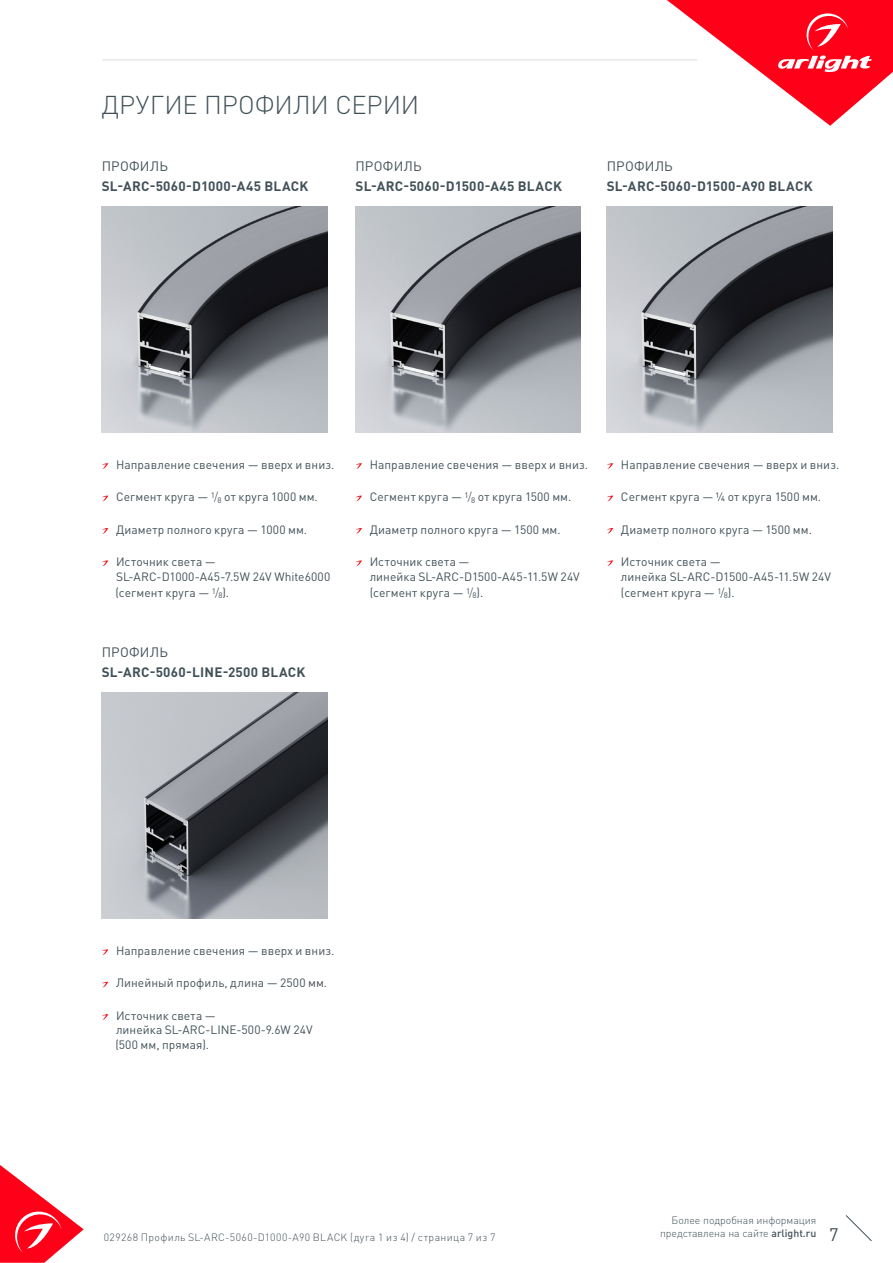
<style>
.page{position:relative;width:893px;height:1263px;background:#fff}
.page>*{position:absolute;margin:0;border:0;box-sizing:border-box;transform-origin:0 0}
.t1{font:300 25.5px "DIN Pro";color:#425159}
.t2{font:18px "DIN Pro";color:#425159}
.t3{font:700 13.5px/19.5px "DIN Pro";letter-spacing:.02em;color:#425159}
.Body{font:12px/14.4px "DIN Pro";letter-spacing:.01em;color:#425159}
.t4{font:300 10.5px "DIN Pro";letter-spacing:.04em;color:#425159}
.t5{font:300 10.5px "DIN Pro";color:#425159}
.s1{font-weight:400}
.s2{font-weight:300}
.s3{font-weight:500}
</style>
<div class="page">
<svg style="left:0;top:1165px;width:84px;height:98px"></svg>
<svg style="left:845px;top:1215px;width:27px;height:26px"></svg>
<svg style="left:667px;top:0;width:226px;height:126px"></svg>
<hr style="left:102px;top:60px;width:595px;height:1px;background:#dcdddf">
<svg style="left:102px;top:949px;width:6px;height:6px"></svg>
<svg style="left:102px;top:982px;width:6px;height:5px"></svg>
<svg style="left:102px;top:1014px;width:6px;height:6px"></svg>
<svg style="left:355px;top:463px;width:7px;height:6px"></svg>
<svg style="left:355px;top:496px;width:7px;height:5px"></svg>
<svg style="left:355px;top:528px;width:7px;height:6px"></svg>
<svg style="left:355px;top:560px;width:7px;height:6px"></svg>
<svg style="left:607px;top:463px;width:6px;height:6px"></svg>
<svg style="left:607px;top:496px;width:6px;height:5px"></svg>
<svg style="left:607px;top:528px;width:6px;height:6px"></svg>
<svg style="left:607px;top:560px;width:6px;height:6px"></svg>
<svg style="left:102px;top:463px;width:6px;height:6px"></svg>
<svg style="left:102px;top:496px;width:6px;height:5px"></svg>
<svg style="left:102px;top:528px;width:6px;height:6px"></svg>
<svg style="left:102px;top:560px;width:6px;height:6px"></svg>
<img style="left:102px;top:207px;width:225px;height:225px">
<img style="left:355px;top:207px;width:226px;height:225px">
<img style="left:607px;top:207px;width:225px;height:225px">
<img style="left:102px;top:693px;width:225px;height:225px">
<p class="t1" style="left:102px;top:87px;width:319px">ДРУГИЕ ПРОФИЛИ СЕРИИ</p>
<p class="t3" style="left:102px;top:156px;width:208px"><span class="s1">ПРОФИЛЬ<br></span>SL-ARC-5060-D1000-A45 BLACK</p>
<p class="t3" style="left:355px;top:156px;width:208px"><span class="s1">ПРОФИЛЬ<br></span>SL-ARC-5060-D1500-A45 BLACK</p>
<p class="t3" style="left:607px;top:156px;width:207px"><span class="s1">ПРОФИЛЬ<br></span>SL-ARC-5060-D1500-A90 BLACK</p>
<p class="Body" style="left:116px;top:457px;width:220px">Направление свечения — вверх и вниз.</p>
<p class="Body" style="left:116px;top:489px;width:203px">Сегмент круга — <sup>1</sup><span class="s2">/</span><sub>8</sub> от круга 1000 мм.</p>
<p class="Body" style="left:116px;top:522px;width:193px">Диаметр полного круга — 1000 мм.</p>
<p class="Body" style="left:116px;top:554px;width:216px">Источник света —<br>SL-ARC-D1000-A45-7.5W 24V White6000</p>
<p class="Body" style="left:115px;top:585px;width:115px">(сегмент круга — <sup>1</sup><span class="s2">/</span><sub>8</sub>).</p>
<p class="t3" style="left:102px;top:642px;width:205px"><span class="s1">ПРОФИЛЬ<br></span>SL-ARC-5060-LINE-2500 BLACK</p>
<p class="Body" style="left:370px;top:457px;width:220px">Направление свечения — вверх и вниз.</p>
<p class="Body" style="left:370px;top:489px;width:203px">Сегмент круга — <sup>1</sup><span class="s2">/</span><sub>8</sub> от круга 1500 мм.</p>
<p class="Body" style="left:370px;top:522px;width:192px">Диаметр полного круга — 1500 мм.</p>
<p class="Body" style="left:370px;top:554px;width:212px">Источник света —<br>линейка SL-ARC-D1500-A45-11.5W 24V</p>
<p class="Body" style="left:370px;top:585px;width:115px">(сегмент круга — <sup>1</sup><span class="s2">/</span><sub>8</sub>).</p>
<p class="Body" style="left:621px;top:457px;width:220px">Направление свечения — вверх и вниз.</p>
<p class="Body" style="left:621px;top:489px;width:202px">Сегмент круга — 1/4 от круга 1500 мм.</p>
<p class="Body" style="left:621px;top:522px;width:192px">Диаметр полного круга — 1500 мм.</p>
<p class="Body" style="left:621px;top:554px;width:212px">Источник света —<br>линейка SL-ARC-D1500-A45-11.5W 24V</p>
<p class="Body" style="left:621px;top:585px;width:115px">(сегмент круга — <sup>1</sup><span class="s2">/</span><sub>8</sub>).</p>
<p class="Body" style="left:116px;top:943px;width:220px">Направление свечения — вверх и вниз.</p>
<p class="Body" style="left:116px;top:975px;width:213px">Линейный профиль, длина — 2500 мм.</p>
<p class="Body" style="left:116px;top:1008px;width:198px">Источник света —<br>линейка SL-ARC-LINE-500-9.6W 24V</p>
<p class="Body" style="left:115px;top:1037px;width:95px">(500 мм, прямая).</p>
<p class="t5" style="left:672px;top:1213px;width:146px">Более подробная информация</p>
<p class="t5" style="left:660px;top:1226px;width:158px">представлена на сайте <span class="s3">arlight.ru</span></p>
<p class="t4" style="left:104px;top:1230px;width:393px">029268 Профиль SL-ARC-5060-D1000-A90 BLACK (дуга 1 из 4) / страница 7 из 7</p>
<h2 class="t2" style="left:829px;top:1222px;width:11px">7</h2>
</div>
